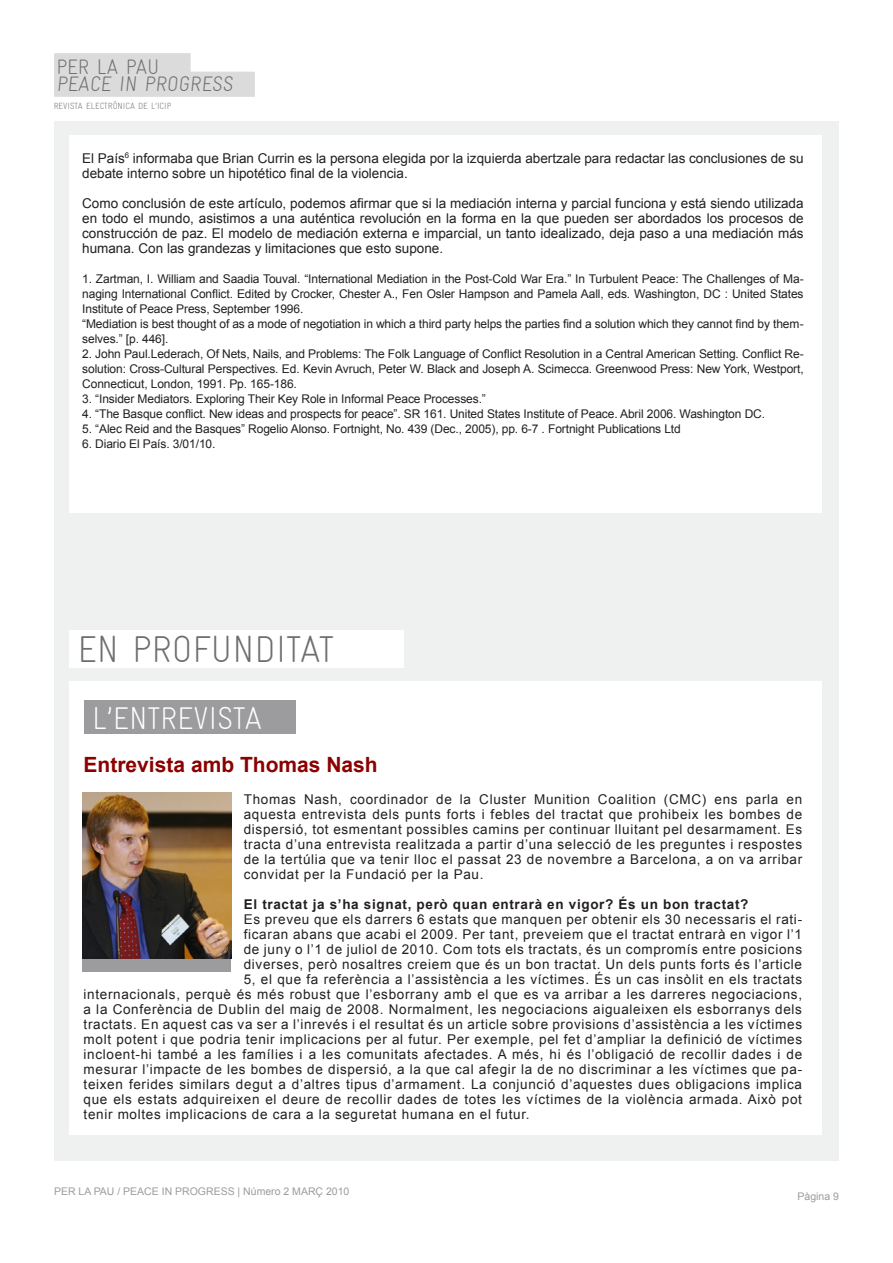
<style>
.page{position:relative;width:893px;height:1263px;background:#fff}
.page>*{position:absolute;margin:0;border:0;box-sizing:border-box;transform-origin:0 0}
.t1{font:300 37.5px "Gravur Condensed";color:#6e6e70}
.t2{font:300 31.5px "Gravur Condensed";color:#fff}
.t3{font:300 21px/17.5px "Gravur Condensed";color:#6e6e70}
.t4{font:700 21px "Arial";color:#8c0100}
.t5{font:13.5px/15px "Arial";letter-spacing:.05em;color:#231f20;text-align:justify}
.t6{font:13.5px/15px "Arial";color:#231f20}
.t7{font:700 13.5px "Arial";letter-spacing:.05em;color:#231f20}
.t8{font:12px/15px "Arial";letter-spacing:-.01em;color:#231f20}
.t9{font:10.5px "Arial";color:#9c9c9e}
.t10{font:300 9px "Gravur Condensed";color:#6e6e70}
</style>
<div class="page">
<div style="left:54px;top:53px;width:136px;height:22px;background:#dbdbdb"></div>
<div style="left:54px;top:72px;width:201px;height:25px;background:#dbdbdb"></div>
<div style="left:54px;top:122px;width:785px;height:1039px;background:#eff0f0"></div>
<div style="left:69px;top:135px;width:752px;height:999px;background:#fff"></div>
<div style="left:62px;top:513px;width:769px;height:167px;background:#eff0f0"></div>
<div style="left:84px;top:699px;width:212px;height:34px;background:#9c9c9e"></div>
<div style="left:69px;top:629px;width:334px;height:38px;background:#fff"></div>
<div style="left:82px;top:792px;width:149px;height:180px;background:#9c9c9e"></div>
<img style="left:82px;top:792px;width:149px;height:166px">
<h3 class="t3" style="left:56px;top:58px;width:180px">PER LA PAU<br>PEACE IN PROGRESS</h3>
<p class="t10" style="left:54px;top:101px;width:119px">REVISTA ELECTRÒNICA DE L’ICIP</p>
<p class="t6" style="left:82px;top:151px;width:723px">El País<sup>6</sup> informaba que Brian Currin es la persona elegida por la izquierda abertzale para redactar las conclusiones de su debate interno sobre un hipotético final de la violencia.</p>
<p class="t5" style="left:82px;top:196px;width:723px">Como conclusión de este artículo, podemos afirmar que si la mediación interna y parcial funciona y está siendo utilizada en todo el mundo, asistimos a una auténtica revolución en la forma en la que pueden ser abordados los procesos de construcción de paz. El modelo de mediación externa e imparcial, un tanto idealizado, deja paso a una mediación más humana. Con las grandezas y limitaciones que esto supone.</p>
<p class="t8" style="left:82px;top:271px;width:723px">1. Zartman, I. William and Saadia Touval. “International Mediation in the Post-Cold War Era.” In Turbulent Peace: The Challenges of Ma&shy;naging International Conflict. Edited by Crocker, Chester A., Fen Osler Hampson and Pamela Aall, eds. Washington, DC : United States Institute of Peace Press, September 1996.<br>“Mediation is best thought of as a mode of negotiation in which a third party helps the parties find a solution which they cannot find by them&shy;selves.” [p. 446].</p>
<p class="t8" style="left:82px;top:346px;width:723px;text-align:justify">2. John Paul.Lederach, Of Nets, Nails, and Problems: The Folk Language of Conflict Resolution in a Central American Setting. Conflict Re&shy;solution: Cross-Cultural Perspectives. Ed. Kevin Avruch, Peter W. Black and Joseph A. Scimecca. Greenwood Press: New York, Westport, Connecticut, London, 1991. Pp. 165-186.</p>
<p class="t8" style="left:82px;top:391px;width:405px">3. “Insider Mediators. Exploring Their Key Role in Informal Peace Processes.”</p>
<p class="t8" style="left:82px;top:406px;width:684px">4. “The Basque conflict. New ideas and prospects for peace”. SR 161. United States Institute of Peace. Abril 2006. Washington DC.</p>
<p class="t8" style="left:82px;top:421px;width:600px">5. “Alec Reid and the Basques” Rogelio Alonso. Fortnight, No. 439 (Dec., 2005), pp. 6-7 . Fortnight Publications Ltd</p>
<p class="t8" style="left:82px;top:436px;width:135px">6. Diario El País. 3/01/10.</p>
<h1 class="t1" style="left:77px;top:628px;width:258px">EN PROFUNDITAT</h1>
<h2 class="t2" style="left:92px;top:701px;width:171px">L’ENTREVISTA</h2>
<h3 class="t4" style="left:84px;top:751px;width:296px">Entrevista amb Thomas Nash</h3>
<p class="t5" style="left:244px;top:792px;width:560px">Thomas Nash, coordinador de la Cluster Munition Coalition (CMC) ens parla en aquesta entrevista dels punts forts i febles del tractat que prohibeix les bombes de dispersió, tot esmentant possibles camins per continuar lluitant pel desarmament. Es tracta d’una entrevista realitzada a partir d’una selecció de les preguntes i respostes de la tertúlia que va tenir lloc el passat 23 de novembre a Barcelona, a on va arribar convidat per la Fundació per la Pau.</p>
<p class="t7" style="left:244px;top:896px;width:506px">El tractat ja s’ha signat, però quan entrarà en vigor? És un bon tractat?</p>
<p class="t5" style="left:244px;top:912px;width:560px">Es preveu que els darrers 6 estats que manquen per obtenir els 30 necessaris el rati-</p>
<p class="t5" style="left:244px;top:927px;width:560px">ficaran abans que acabi el 2009. Per tant, preveiem que el tractat entrarà en vigor l’1</p>
<p class="t5" style="left:244px;top:942px;width:560px">de juny o l’1 de juliol de 2010. Com tots els tractats, és un compromís entre posicions</p>
<p class="t5" style="left:244px;top:957px;width:560px">diverses, però nosaltres creiem que és un bon tractat. Un dels punts forts és l’article</p>
<p class="t5" style="left:244px;top:972px;width:560px">5, el que fa referència a l’assistència a les víctimes. És un cas insòlit en els tractats</p>
<p class="t5" style="left:84px;top:987px;width:720px">internacionals, perquè és més robust que l’esborrany amb el que es va arribar a les darreres negociacions,</p>
<p class="t5" style="left:84px;top:1002px;width:720px">a la Conferència de Dublin del maig de 2008. Normalment, les negociacions aigualeixen els esborranys dels</p>
<p class="t5" style="left:84px;top:1017px;width:720px">tractats. En aquest cas va ser a l’inrevés i el resultat és un article sobre provisions d’assistència a les víctimes</p>
<p class="t5" style="left:84px;top:1032px;width:720px">molt potent i que podria tenir implicacions per al futur. Per exemple, pel fet d’ampliar la definició de víctimes</p>
<p class="t5" style="left:84px;top:1047px;width:720px">incloent-hi també a les famílies i a les comunitats afectades. A més, hi és l’obligació de recollir dades i de</p>
<p class="t5" style="left:84px;top:1062px;width:720px">mesurar l’impacte de les bombes de dispersió, a la que cal afegir la de no discriminar a les víctimes que pa-</p>
<p class="t5" style="left:84px;top:1077px;width:720px">teixen ferides similars degut a d’altres tipus d’armament. La conjunció d’aquestes dues obligacions implica</p>
<p class="t5" style="left:84px;top:1092px;width:720px">que els estats adquireixen el deure de recollir dades de totes les víctimes de la violència armada. Això pot</p>
<p class="t5" style="left:84px;top:1107px;width:447px">tenir moltes implicacions de cara a la seguretat humana en el futur.</p>
<p class="t9" style="left:54px;top:1184px;width:297px">PER LA PAU / PEACE IN PROGRESS | Número 2 MARÇ 2010</p>
<p class="t9" style="left:797px;top:1189px;width:43px">Pàgina 9</p>
</div>
